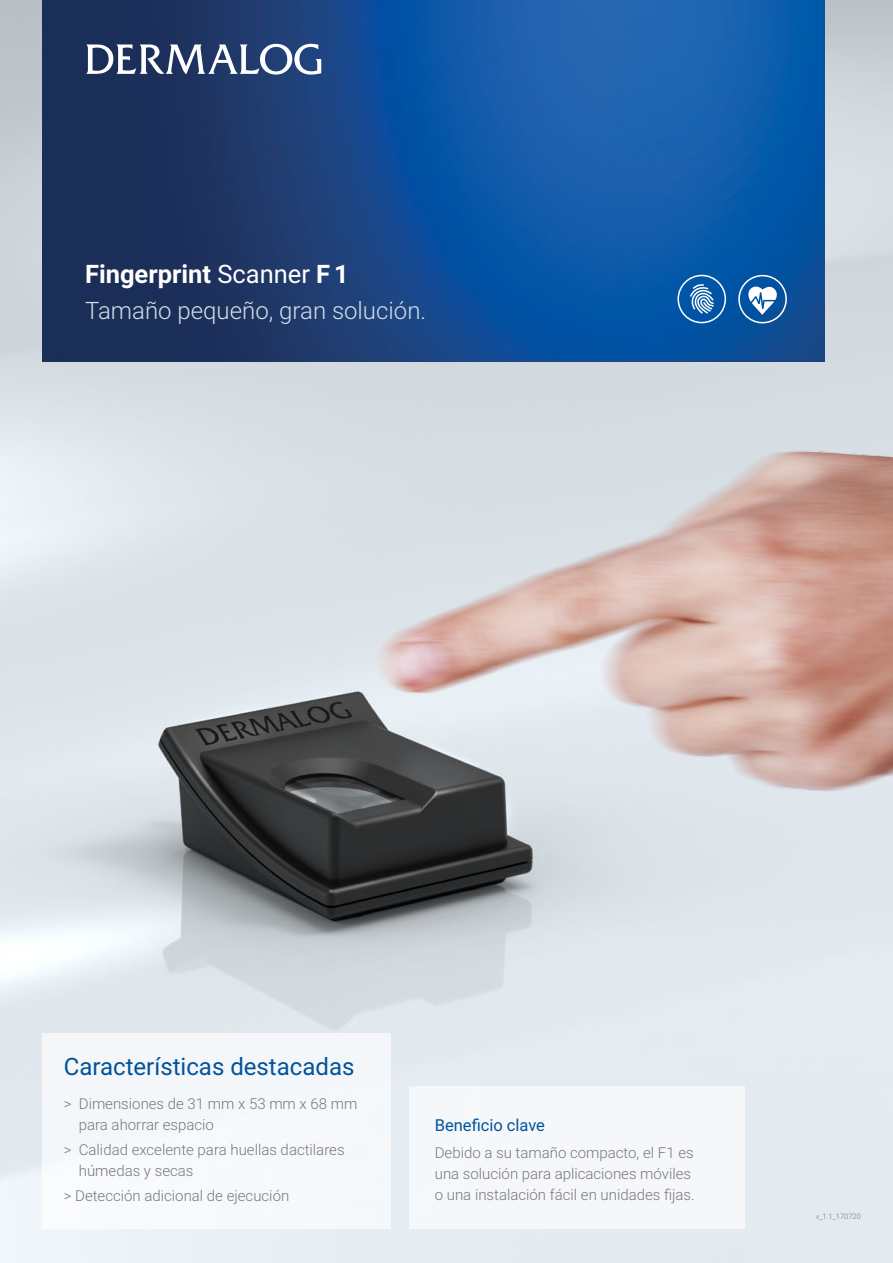
<style>
.page{position:relative;width:893px;height:1263px;background:#fff}
.page>*{position:absolute;margin:0;border:0;box-sizing:border-box;transform-origin:0 0}
.t1{font:700 25.5px "Roboto";color:#fff}
.t2{font:300 24px "Roboto";color:#d1dfe6}
.t3{font:24px "Roboto";color:#00539b}
.t4{font:16.5px "Roboto";color:#00539b}
.t5{font:300 15px/21px "Roboto";color:#77777a}
.t6{font:300 7.5px "Roboto";color:#77777a}
.s1{font-weight:400}
</style>
<div class="page">
<img style="left:0;top:0;width:893px;height:1263px">
<img style="left:43px;top:0;width:782px;height:361px">
<div style="left:43px;top:1034px;width:348px;height:195px;background:#f5f8fa"></div>
<div style="left:409px;top:1086px;width:336px;height:143px;background:#f5f7fa"></div>
<svg style="left:86px;top:44px;width:235px;height:31px"></svg>
<svg style="left:738px;top:275px;width:49px;height:4px"></svg>
<img style="left:193px;top:279px;width:700px;height:661px">
<h1 class="t1" style="left:85px;top:256px;width:265px">Fingerprint <span class="s1">Scanner</span> F 1</h1>
<h2 class="t2" style="left:85px;top:294px;width:343px">Tamaño pequeño, gran solución.</h2>
<h2 class="t3" style="left:64px;top:1049px;width:292px">Características destacadas</h2>
<p class="t5" style="left:79px;top:1092px;width:280px;text-indent:-15px">&gt; Dimensiones de 31 mm x 53 mm x 68 mm para ahorrar espacio</p>
<p class="t5" style="left:79px;top:1138px;width:267px;text-indent:-15px">&gt; Calidad excelente para huellas dactilares húmedas y secas</p>
<p class="t5" style="left:64px;top:1184px;width:227px">&gt; Detección adicional de ejecución</p>
<p class="t4" style="left:435px;top:1113px;width:112px">Beneficio clave</p>
<p class="t5" style="left:435px;top:1141px;width:261px">Debido a su tamaño compacto, el F1 es una solución para aplicaciones móviles o una instalación fácil en unidades fijas.</p>
<p class="t6" style="left:816px;top:1211px;width:47px">v_1.1_170720</p>
</div>
